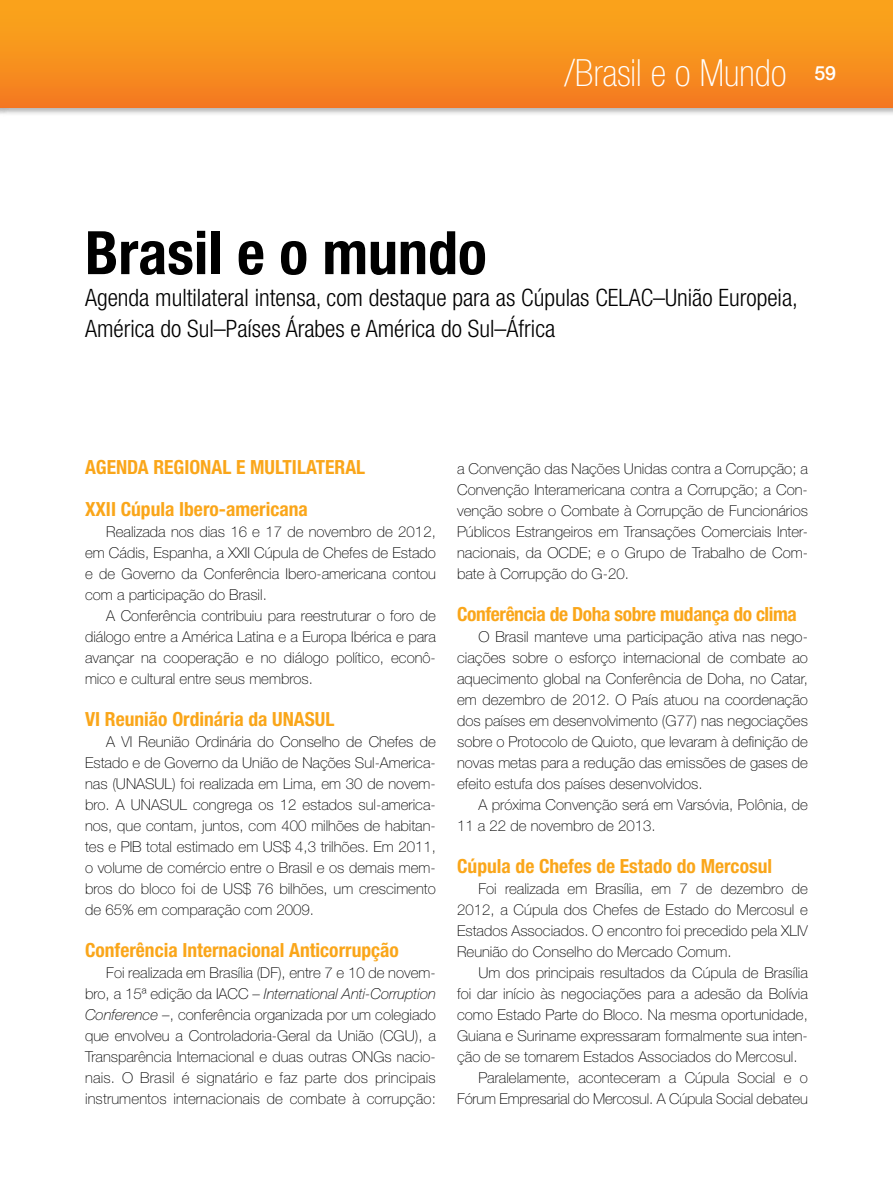
<style>
.page{position:relative;width:893px;height:1191px;background:#fff}
.page>*{position:absolute;margin:0;border:0;box-sizing:border-box;transform-origin:0 0}
.t1{font:700 condensed 60px "Helvetica Neue LT Std";color:#000}
.t2{font:100 condensed 37.5px "Helvetica Neue LT Std";color:#fff}
.t3{font:300 condensed 24px/31.5px "Helvetica Neue LT Std";color:#000}
.t4{font:500 19.65px "Helvetica Neue LT Std";color:#fff}
.t5{font:700 condensed 19.5px/42px "Helvetica Neue LT Std";color:#faa61a}
.t6{font:700 condensed 19.5px "Helvetica Neue LT Std";letter-spacing:-.02em;color:#faa61a}
.t7{font:100 15px/21px "Helvetica Neue LT Std";color:#000;text-align:justify}
.s1{font-style:italic}
</style>
<div class="page">
<div style="left:0;top:0;width:893px;height:124px;background:#000;opacity:.3"></div>
<div style="left:0;top:0;width:893px;height:108px;background:linear-gradient(to bottom,#fba91a,#f47b21)"></div>
<p class="t2" style="left:565px;top:52px;width:224px">/Brasil e o Mundo</p>
<p class="t4" style="left:814px;top:61px;width:23px">59</p>
<p class="t1" style="left:85px;top:216px;width:403px">Brasil e o mundo</p>
<p class="t3" style="left:85px;top:281px;width:714px">Agenda multilateral intensa, com destaque para as Cúpulas CELAC–União Europeia,<br>América do Sul–Países Árabes e América do Sul–África</p>
<p class="t5" style="left:85px;top:445px;width:282px">AGENDA REGIONAL E MULTILATERAL<br>XXII Cúpula Ibero-americana</p>
<p class="t7" style="left:106px;top:521px;width:331px">Realizada nos dias 16 e 17 de novembro de 2012,</p>
<p class="t7" style="left:85px;top:542px;width:352px">em Cádis, Espanha, a XXII Cúpula de Chefes de Estado</p>
<p class="t7" style="left:85px;top:563px;width:352px">e de Governo da Conferência Ibero-americana contou</p>
<p class="t7" style="left:85px;top:584px;width:183px">com a participação do Brasil.</p>
<p class="t7" style="left:106px;top:605px;width:331px">A Conferência contribuiu para reestruturar o foro de</p>
<p class="t7" style="left:85px;top:626px;width:352px">diálogo entre a América Latina e a Europa Ibérica e para</p>
<p class="t7" style="left:85px;top:647px;width:352px">avançar na cooperação e no diálogo político, econô-</p>
<p class="t7" style="left:85px;top:668px;width:229px">mico e cultural entre seus membros.</p>
<p class="t5" style="left:85px;top:697px;width:251px">VI Reunião Ordinária da UNASUL</p>
<p class="t7" style="left:85px;top:731px;width:352px;text-indent:21px">A VI Reunião Ordinária do Conselho de Chefes de Estado e de Governo da União de Nações Sul-America&shy;nas (UNASUL) foi realizada em Lima, em 30 de novem&shy;bro. A UNASUL congrega os 12 estados sul-america&shy;nos, que contam, juntos, com 400 milhões de habitan&shy;tes e PIB total estimado em US$ 4,3 trilhões. Em 2011, o volume de comércio entre o Brasil e os demais mem&shy;bros do bloco foi de US$ 76 bilhões, um crescimento de 65% em comparação com 2009.</p>
<p class="t5" style="left:85px;top:928px;width:315px">Conferência Internacional Anticorrupção</p>
<p class="t7" style="left:85px;top:962px;width:352px;text-indent:21px">Foi realizada em Brasília (DF), entre 7 e 10 de novem&shy;bro, a 15ª edição da IACC – <span class="s1">International Anti-Corruption Conference</span> –, conferência organizada por um colegiado que envolveu a Controladoria-Geral da União (CGU), a Transparência Internacional e duas outras ONGs nacio&shy;nais. O Brasil é signatário e faz parte dos principais instrumentos internacionais de combate à corrupção:</p>
<p class="t7" style="left:457px;top:458px;width:352px">a Convenção das Nações Unidas contra a Corrupção; a Convenção Interamericana contra a Corrupção; a Con&shy;venção sobre o Combate à Corrupção de Funcionários Públicos Estrangeiros em Transações Comerciais Inter&shy;nacionais, da OCDE; e o Grupo de Trabalho de Com&shy;bate à Corrupção do G-20.</p>
<p class="t6" style="left:457px;top:602px;width:341px">Conferência de Doha sobre mudança do clima</p>
<p class="t7" style="left:478px;top:626px;width:331px">O Brasil manteve uma participação ativa nas nego-</p>
<p class="t7" style="left:457px;top:647px;width:352px">ciações sobre o esforço internacional de combate ao</p>
<p class="t7" style="left:457px;top:668px;width:352px">aquecimento global na Conferência de Doha, no Catar,</p>
<p class="t7" style="left:457px;top:689px;width:352px">em dezembro de 2012. O País atuou na coordenação</p>
<p class="t7" style="left:457px;top:710px;width:352px">dos países em desenvolvimento (G77) nas negociações</p>
<p class="t7" style="left:457px;top:731px;width:352px">sobre o Protocolo de Quioto, que levaram à definição de</p>
<p class="t7" style="left:457px;top:752px;width:352px">novas metas para a redução das emissões de gases de</p>
<p class="t7" style="left:457px;top:773px;width:247px">efeito estufa dos países desenvolvidos.</p>
<p class="t7" style="left:478px;top:794px;width:331px">A próxima Convenção será em Varsóvia, Polônia, de</p>
<p class="t7" style="left:457px;top:815px;width:200px">11 a 22 de novembro de 2013.</p>
<p class="t5" style="left:457px;top:844px;width:316px">Cúpula de Chefes de Estado do Mercosul</p>
<p class="t7" style="left:478px;top:878px;width:331px">Foi realizada em Brasília, em 7 de dezembro de</p>
<p class="t7" style="left:457px;top:899px;width:352px">2012, a Cúpula dos Chefes de Estado do Mercosul e</p>
<p class="t7" style="left:457px;top:920px;width:352px">Estados Associados. O encontro foi precedido pela XLIV</p>
<p class="t7" style="left:457px;top:941px;width:276px">Reunião do Conselho do Mercado Comum.</p>
<p class="t7" style="left:478px;top:962px;width:331px">Um dos principais resultados da Cúpula de Brasília</p>
<p class="t7" style="left:457px;top:983px;width:352px">foi dar início às negociações para a adesão da Bolívia</p>
<p class="t7" style="left:457px;top:1004px;width:352px">como Estado Parte do Bloco. Na mesma oportunidade,</p>
<p class="t7" style="left:457px;top:1025px;width:352px">Guiana e Suriname expressaram formalmente sua inten-</p>
<p class="t7" style="left:457px;top:1046px;width:342px">ção de se tornarem Estados Associados do Mercosul.</p>
<p class="t7" style="left:478px;top:1067px;width:331px">Paralelamente, aconteceram a Cúpula Social e o</p>
<p class="t7" style="left:457px;top:1088px;width:352px">Fórum Empresarial do Mercosul. A Cúpula Social debateu</p>
</div>
